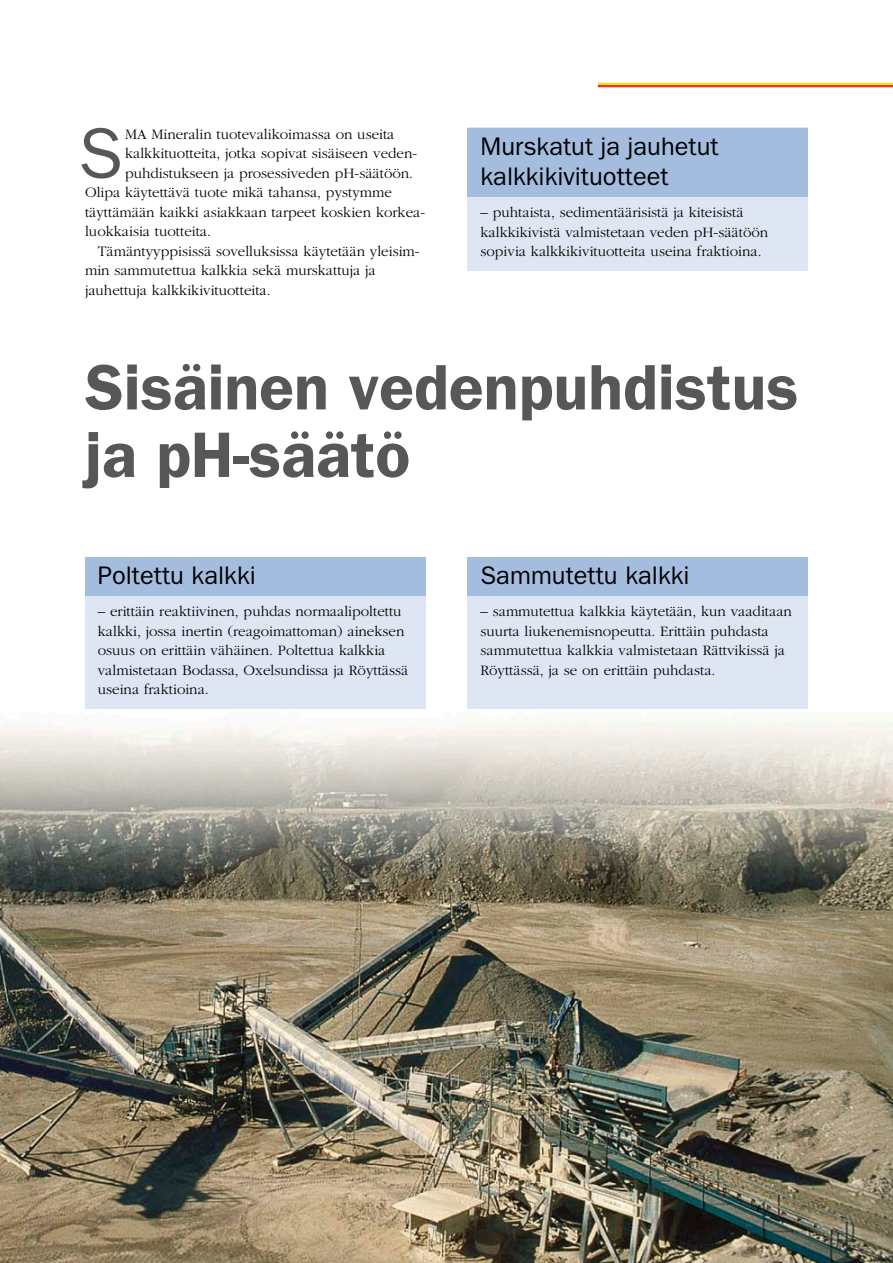
<style>
.page{position:relative;width:893px;height:1263px;background:#fff}
.page>*{position:absolute;margin:0;border:0;box-sizing:border-box;transform-origin:0 0}
.Brödtext_anfang_FI{font:71.85px "ITC Franklin Gothic Std";color:#57575a}
.Rubrik_grå{font:600 64.5px/67.5px "ITC Franklin Gothic Std";color:#57575a}
.Ruta_rubrik{font:25.5px/30.6px "ITC Franklin Gothic Std";color:#000}
.Ruta_bröd_FI{font:300 15px/19.5px "Garamond";color:#000}
.Brödtext_anfang_FI-2{font:300 15px "Garamond";color:#000}
.Brödtext_FI{font:300 15px/19.5px "Garamond";color:#000}
</style>
<div class="page">
<div style="left:468px;top:128px;width:340px;height:143px;background:#dfe6f3"></div>
<img style="left:0;top:582px;width:893px;height:681px">
<div style="left:468px;top:128px;width:340px;height:68px;background:#a4bddf"></div>
<div style="left:85px;top:557px;width:340px;height:151px;background:#dfe6f3"></div>
<div style="left:85px;top:557px;width:340px;height:38px;background:#a4bddf"></div>
<div style="left:468px;top:557px;width:340px;height:151px;background:#dfe6f3"></div>
<div style="left:468px;top:557px;width:340px;height:38px;background:#a4bddf"></div>
<hr style="left:598px;top:83px;width:295px;height:2px;background:#ffdf00">
<hr style="left:598px;top:85px;width:295px;height:2px;background:#e53138">
<p class="Brödtext_anfang_FI" style="left:78px;top:112px;width:46px">S</p>
<p class="Brödtext_anfang_FI-2" style="left:125px;top:126px;width:271px">MA Mineralin tuotevalikoimassa on useita</p>
<p class="Brödtext_anfang_FI-2" style="left:125px;top:146px;width:294px">kalkkituotteita, jotka sopivat sisäiseen veden-</p>
<p class="Brödtext_anfang_FI-2" style="left:125px;top:165px;width:290px">puhdistukseen ja prosessiveden pH-säätöön.</p>
<p class="Brödtext_anfang_FI-2" style="left:85px;top:185px;width:308px">Olipa käytettävä tuote mikä tahansa, pystymme</p>
<p class="Brödtext_anfang_FI-2" style="left:85px;top:204px;width:342px">täyttämään kaikki asiakkaan tarpeet koskien korkea-</p>
<p class="Brödtext_anfang_FI-2" style="left:85px;top:224px;width:128px">luokkaisia tuotteita.</p>
<p class="Brödtext_FI" style="left:85px;top:242px;width:335px;text-indent:13px">Tämäntyyppisissä sovelluksissa käytetään yleisim&shy;min sammutettua kalkkia sekä murskattuja ja jauhettuja kalkkikivituotteita.</p>
<p class="Ruta_rubrik" style="left:480px;top:131px;width:240px">Murskatut ja jauhetut kalkkikivituotteet</p>
<p class="Ruta_bröd_FI" style="left:480px;top:203px;width:289px">– puhtaista, sedimentäärisistä ja kiteisistä kalkkikivistä valmistetaan veden pH-säätöön sopivia kalkkikivituotteita useina fraktioina.</p>
<p class="Rubrik_grå" style="left:85px;top:354px;width:715px">Sisäinen vedenpuhdistus ja pH-säätö</p>
<p class="Ruta_rubrik" style="left:98px;top:560px;width:160px">Poltettu kalkki</p>
<p class="Ruta_bröd_FI" style="left:98px;top:602px;width:312px">– erittäin reaktiivinen, puhdas normaalipoltettu kalkki, jossa inertin (reagoimattoman) aineksen osuus on erittäin vähäinen. Poltettua kalkkia valmistetaan Bodassa, Oxelsundissa ja Röyttässä useina fraktioina.</p>
<p class="Ruta_rubrik" style="left:480px;top:560px;width:211px">Sammutettu kalkki</p>
<p class="Ruta_bröd_FI" style="left:480px;top:602px;width:313px">– sammutettua kalkkia käytetään, kun vaaditaan suurta liukenemisnopeutta. Erittäin puhdasta sammutettua kalkkia valmistetaan Rättvikissä ja Röyttässä, ja se on erittäin puhdasta.</p>
</div>
